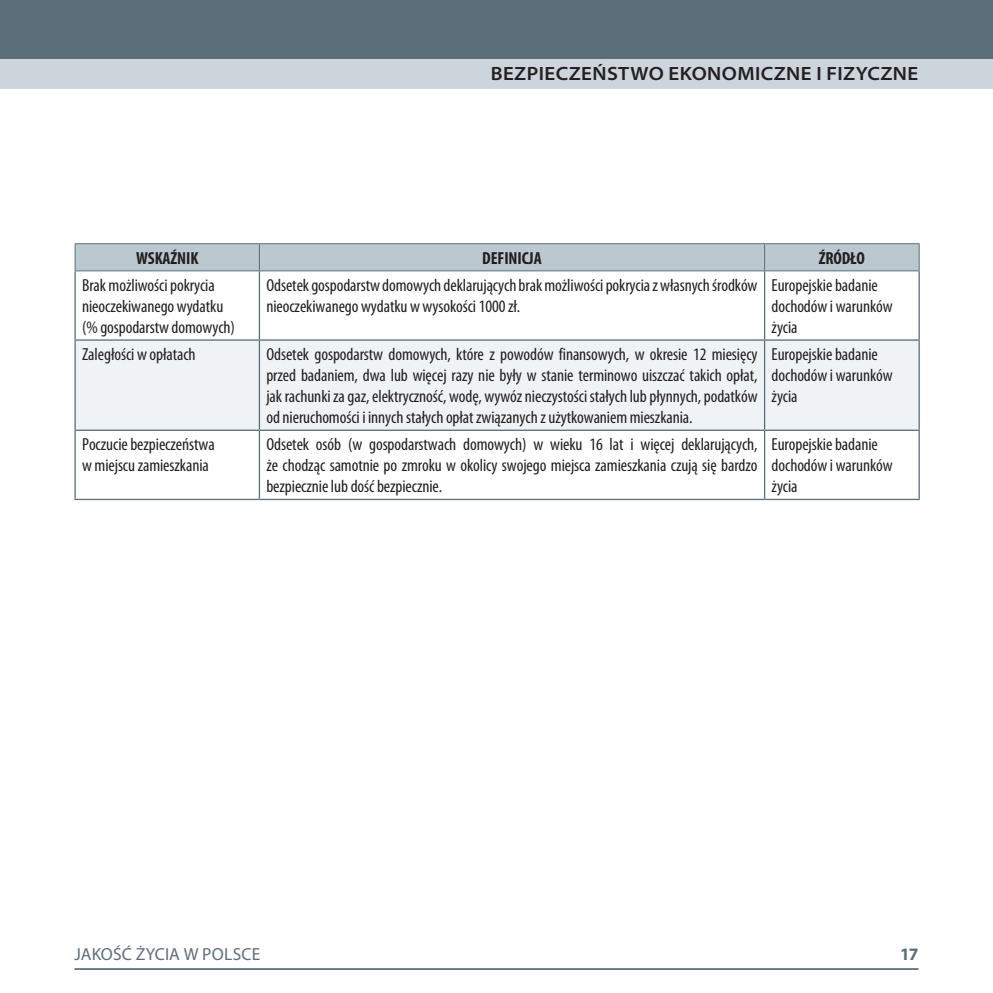
<style>
.page{position:relative;width:993px;height:993px;background:#fff}
.page>*{position:absolute;margin:0;border:0;box-sizing:border-box;transform-origin:0 0}
.t1{font:600 semi-expanded 19.25px "Myriad Pro";letter-spacing:.02em;color:#231f20}
.t2{font:condensed 17.5px/21px "Myriad Pro";letter-spacing:-.005em;color:#231f20}
.t3{font:700 condensed 17.5px "Myriad Pro";letter-spacing:-.005em;color:#231f20}
.t4{font:17.5px "Myriad Pro";letter-spacing:.005em;color:#5b6f7b}
.t5{font:700 17.5px "Myriad Pro";color:#5b6f7b}
</style>
<div class="page">
<div style="left:0;top:0;width:992px;height:60px;background:#5b6f7b"></div>
<div style="left:0;top:60px;width:992px;height:29px;background:#ccd5db"></div>
<hr style="left:74px;top:967px;width:844px;height:2px;background:#5b6f7b">
<div style="left:76px;top:340px;width:842px;height:89px;background:#f0f3f5"></div>
<hr style="left:74px;top:339px;width:185px;height:1px;background:#5b6f7b">
<hr style="left:259px;top:339px;width:505px;height:1px;background:#5b6f7b">
<hr style="left:764px;top:339px;width:155px;height:1px;background:#5b6f7b">
<hr style="left:74px;top:429px;width:185px;height:2px;background:#5b6f7b">
<hr style="left:259px;top:429px;width:505px;height:2px;background:#5b6f7b">
<hr style="left:764px;top:429px;width:155px;height:2px;background:#5b6f7b">
<hr style="left:75px;top:243px;width:184px;height:1px;background:#5b6f7b">
<hr style="left:259px;top:243px;width:505px;height:1px;background:#5b6f7b">
<hr style="left:764px;top:243px;width:155px;height:1px;background:#5b6f7b">
<div style="left:75px;top:244px;width:844px;height:26px;background:#bbc8cf"></div>
<hr style="left:74px;top:271px;width:2px;height:68px;background:#5b6f7b">
<hr style="left:259px;top:271px;width:1px;height:68px;background:#5b6f7b">
<hr style="left:763px;top:271px;width:2px;height:68px;background:#5b6f7b">
<hr style="left:918px;top:271px;width:1px;height:68px;background:#5b6f7b">
<hr style="left:74px;top:340px;width:2px;height:89px;background:#5b6f7b">
<hr style="left:259px;top:340px;width:1px;height:89px;background:#5b6f7b">
<hr style="left:763px;top:340px;width:2px;height:89px;background:#5b6f7b">
<hr style="left:918px;top:340px;width:1px;height:89px;background:#5b6f7b">
<hr style="left:74px;top:431px;width:2px;height:67px;background:#5b6f7b">
<hr style="left:259px;top:431px;width:1px;height:67px;background:#5b6f7b">
<hr style="left:763px;top:431px;width:2px;height:67px;background:#5b6f7b">
<hr style="left:918px;top:431px;width:1px;height:67px;background:#5b6f7b">
<hr style="left:74px;top:498px;width:185px;height:2px;background:#5b6f7b">
<hr style="left:259px;top:498px;width:505px;height:2px;background:#5b6f7b">
<hr style="left:764px;top:498px;width:155px;height:2px;background:#5b6f7b">
<hr style="left:75px;top:270px;width:184px;height:1px;background:#5b6f7b">
<hr style="left:259px;top:270px;width:505px;height:1px;background:#5b6f7b">
<hr style="left:764px;top:270px;width:155px;height:1px;background:#5b6f7b">
<p class="t1" style="left:490px;top:63px;width:429px">BEZPIECZEŃSTWO EKONOMICZNE I FIZYCZNE</p>
<p class="t3" style="left:136px;top:248px;width:64px">WSKAŹNIK</p>
<p class="t3" style="left:482px;top:248px;width:61px">DEFINICJA</p>
<p class="t3" style="left:818px;top:248px;width:48px">ŹRÓDŁO</p>
<p class="t2" style="left:82px;top:275px;width:154px">Brak możliwości pokrycia nieoczekiwanego wydatku (% gospodarstw domowych)</p>
<p class="t2" style="left:266px;top:275px;width:492px">Odsetek gospodarstw domowych deklarujących brak możliwości pokrycia z własnych środków nieoczekiwanego wydatku w wysokości 1000 zł.</p>
<p class="t2" style="left:771px;top:275px;width:122px">Europejskie badanie dochodów i warunków życia</p>
<p class="t2" style="left:82px;top:344px;width:115px">Zaległości w opłatach</p>
<p class="t2" style="left:266px;top:344px;width:492px;text-align:justify">Odsetek gospodarstw domowych, które z powodów finansowych, w okresie 12 miesięcy przed badaniem, dwa lub więcej razy nie były w stanie terminowo uiszczać takich opłat, jak rachunki za gaz, elektryczność, wodę, wywóz nieczystości stałych lub płynnych, podatków od nieruchomości i innych stałych opłat związanych z użytkowaniem mieszkania.</p>
<p class="t2" style="left:771px;top:344px;width:122px">Europejskie badanie dochodów i warunków życia</p>
<p class="t2" style="left:82px;top:434px;width:134px">Poczucie bezpieczeństwa w miejscu zamieszkania</p>
<p class="t2" style="left:266px;top:434px;width:492px;text-align:justify">Odsetek osób (w gospodarstwach domowych) w wieku 16 lat i więcej deklarujących, że chodząc samotnie po zmroku w okolicy swojego miejsca zamieszkania czują się bardzo bezpiecznie lub dość bezpiecznie.</p>
<p class="t2" style="left:771px;top:434px;width:122px">Europejskie badanie dochodów i warunków życia</p>
<p class="t4" style="left:75px;top:944px;width:187px">JAKOŚĆ ŻYCIA W POLSCE</p>
<p class="t5" style="left:899px;top:944px;width:20px">17</p>
</div>
